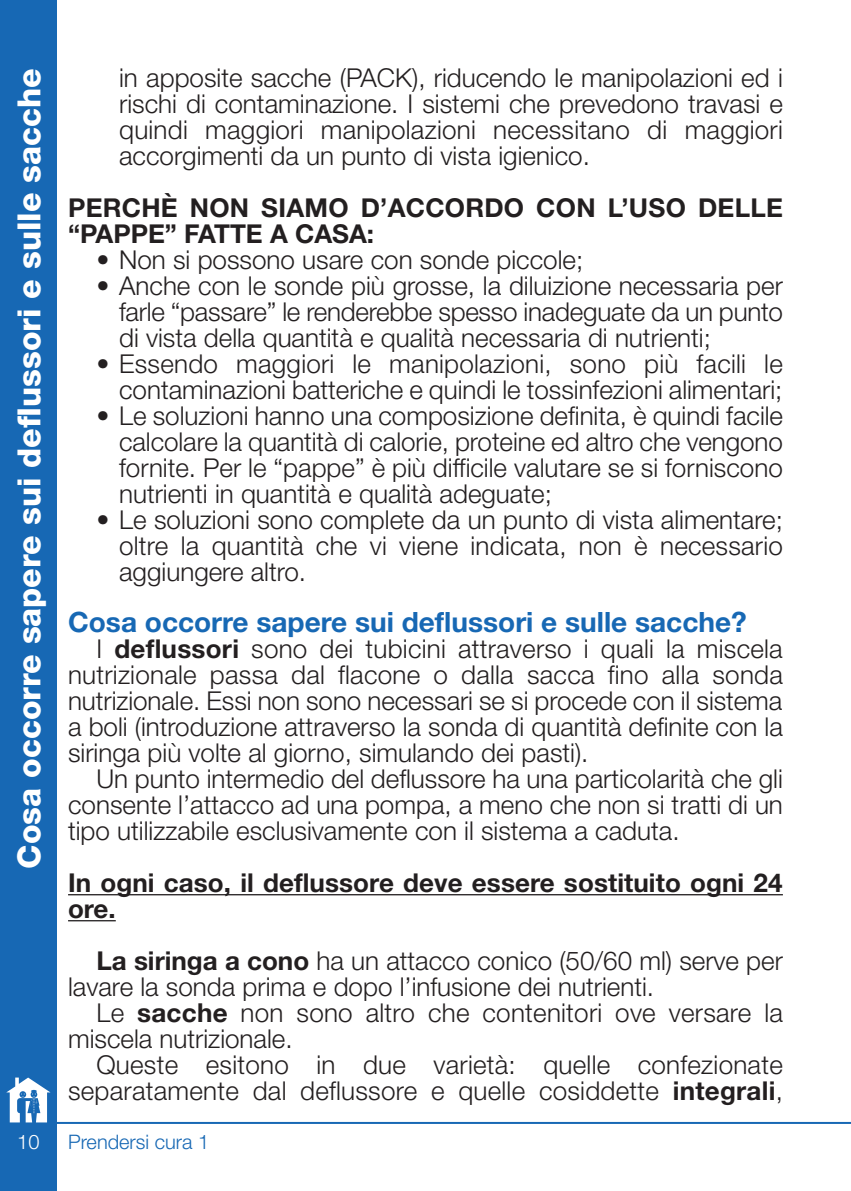
<style>
.page{position:relative;width:851px;height:1191px;background:#fff}
.page>*{position:absolute;margin:0;border:0;box-sizing:border-box;transform-origin:0 0}
.t1{font:800 32px "Helvetica Neue LT Std";color:#fff}
.t2{font:700 28px "Helvetica Neue LT Std";color:#1768b4}
.t3{font:300 26px/26px "Helvetica Neue LT Std";color:#231f20;text-align:justify}
.t4{font:700 26px/26px "Helvetica Neue LT Std";letter-spacing:.005em;color:#231f20}
.t5{font:300 20px "Helvetica Neue LT Std";color:#1768b4}
.t6{font:300 20px "Helvetica Neue LT Std";color:#fff}
.s1{font-weight:700}
.s2{font-family:"Helvetica Neue";font-weight:700}
</style>
<div class="page">
<hr style="left:68px;top:894px;width:714px;height:1px;background:#231f20">
<hr style="left:68px;top:920px;width:48px;height:1px;background:#231f20">
<div style="left:0;top:0;width:57px;height:1191px;background:#1768b4"></div>
<svg style="left:6px;top:1077px;width:44px;height:45px"></svg>
<hr style="left:53px;top:1122px;width:797px;height:2px;background:#1768b4">
<p class="t1" style="left:18px;top:868px;width:802px;rotate:-90deg">Cosa occorre sapere sui deflussori e sulle sacche</p>
<p class="t3" style="left:119px;top:67px;width:665px">in apposite sacche (PACK), riducendo le manipolazioni ed i rischi di contaminazione. I sistemi che prevedono travasi e quindi maggiori manipolazioni necessitano di maggiori accorgimenti da un punto di vista igienico.</p>
<p class="t4" style="left:68px;top:197px;width:716px">PERCHÈ NON SIAMO D’ACCORDO CON L’USO DELLE “PAPPE” FATTE A CASA:</p>
<p class="t3" style="left:96px;top:249px;width:488px">• Non si possono usare con sonde piccole;</p>
<p class="t3" style="left:119px;top:275px;width:665px;text-indent:-23px">• Anche con le sonde più grosse, la diluizione necessaria per farle “passare” le renderebbe spesso inadeguate da un punto di vista della quantità e qualità necessaria di nutrienti;</p>
<p class="t3" style="left:96px;top:353px;width:687px;text-align:right">• Essendo maggiori le manipolazioni, sono più facili le contaminazioni batteriche e quindi le tossinfezioni alimentari;</p>
<p class="t3" style="left:119px;top:405px;width:665px;text-indent:-23px">• Le soluzioni hanno una composizione definita, è quindi facile calcolare la quantità di calorie, proteine ed altro che vengono fornite. Per le “pappe” è più difficile valutare se si forniscono nutrienti in quantità e qualità adeguate;</p>
<p class="t3" style="left:119px;top:509px;width:665px;text-indent:-23px">• Le soluzioni sono complete da un punto di vista alimentare; oltre la quantità che vi viene indicata, non è necessario aggiungere altro.</p>
<p class="t2" style="left:68px;top:612px;width:680px">Cosa occorre sapere sui deflussori e sulle sacche?</p>
<p class="t3" style="left:68px;top:638px;width:716px;text-indent:28px">I <span class="s1">deflussori</span> sono dei tubicini attraverso i quali la miscela nutrizionale passa dal flacone o dalla sacca fino alla sonda nutrizionale. Essi non sono necessari se si procede con il sistema a boli (introduzione attraverso la sonda di quantità definite con la siringa più volte al giorno, simulando dei pasti).</p>
<p class="t3" style="left:68px;top:768px;width:716px;text-indent:28px">Un punto intermedio del deflussore ha una particolarità che gli consente l’attacco ad una pompa, a meno che non si tratti di un tipo utilizzabile esclusivamente con il sistema a caduta.</p>
<p class="t4" style="left:68px;top:872px;width:715px">In ogni caso, il deflussore deve essere sostituito ogni 24 ore.</p>
<p class="t3" style="left:68px;top:950px;width:716px;text-indent:28px"><span class="s1">La siringa a cono</span> ha un attacco conico (50/60 ml) serve per lavare la sonda prima e dopo l’infusione dei nutrienti.</p>
<p class="t3" style="left:68px;top:1002px;width:716px;text-indent:28px">Le <span class="s2">sacche</span> non sono altro che contenitori ove versare la miscela nutrizionale.</p>
<p class="t3" style="left:68px;top:1054px;width:716px;text-align:right">Queste esitono in due varietà: quelle confezionate separatamente dal deflussore e quelle cosiddette <span class="s1">integrali</span>,</p>
<p class="t6" style="left:17px;top:1134px;width:24px">10</p>
<p class="t5" style="left:68px;top:1134px;width:143px">Prendersi cura 1</p>
</div>
